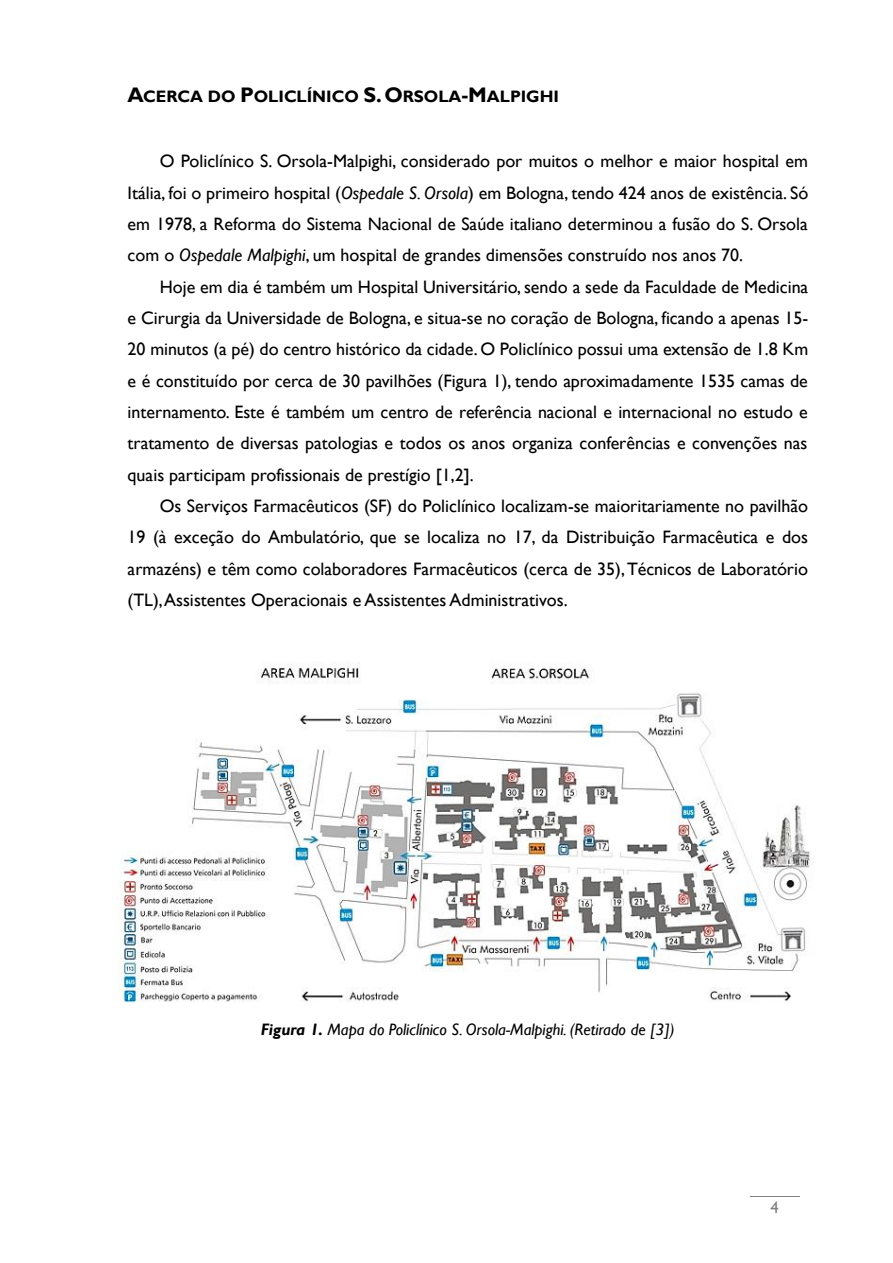
<style>
.page{position:relative;width:893px;height:1263px;background:#fff}
.page>*{position:absolute;margin:0;border:0;box-sizing:border-box;transform-origin:0 0}
.t1{font:18px/31.3px "Gill Sans";color:#000;text-align:justify}
.t2{font:italic 16.5px "Gill Sans";color:#000}
.t3{font:700 16.5px "Gill Sans";letter-spacing:-.005em;color:#000}
.t4{font:16.5px "Gill Sans";color:#808080}
.s1{font-size:21px}
.s2{font-style:italic}
.s3{font-weight:700}
</style>
<div class="page">
<hr style="left:750px;top:1196px;width:49px;height:1px;background:#7f7f7f">
<img style="left:118px;top:665px;width:695px;height:338px">
<p class="t3" style="left:128px;top:87px;width:433px"><span class="s1">A</span>CERCA DO <span class="s1">P</span>OLICLÍNICO <span class="s1">S.O</span>RSOLA<span class="s1">-M</span>ALPIGHI</p>
<p class="t1" style="left:128px;top:145px;width:682px;text-indent:32px">O Policlínico S. Orsola-Malpighi, considerado por muitos o melhor e maior hospital em Itália, foi o primeiro hospital (<span class="s2">Ospedale S. Orsola</span>) em Bologna, tendo 424 anos de existência. Só em 1978, a Reforma do Sistema Nacional de Saúde italiano determinou a fusão do S. Orsola com o <span class="s2">Ospedale Malpighi</span>, um hospital de grandes dimensões construído nos anos 70.</p>
<p class="t1" style="left:128px;top:271px;width:682px;text-indent:32px">Hoje em dia é também um Hospital Universitário, sendo a sede da Faculdade de Medicina e Cirurgia da Universidade de Bologna, e situa-se no coração de Bologna, ficando a apenas 15- 20 minutos (a pé) do centro histórico da cidade. O Policlínico possui uma extensão de 1.8 Km e é constituído por cerca de 30 pavilhões (Figura 1), tendo aproximadamente 1535 camas de internamento. Este é também um centro de referência nacional e internacional no estudo e tratamento de diversas patologias e todos os anos organiza conferências e convenções nas quais participam profissionais de prestígio [1,2].</p>
<p class="t1" style="left:128px;top:490px;width:682px;text-indent:32px">Os Serviços Farmacêuticos (SF) do Policlínico localizam-se maioritariamente no pavilhão 19 (à exceção do Ambulatório, que se localiza no 17, da Distribuição Farmacêutica e dos armazéns) e têm como colaboradores Farmacêuticos (cerca de 35), Técnicos de Laboratório (TL), Assistentes Operacionais e Assistentes Administrativos.</p>
<p class="t2" style="left:261px;top:1020px;width:415px"><span class="s3">Figura 1.</span> Mapa do Policlínico S. Orsola-Malpighi. (Retirado de [3])</p>
<p class="t4" style="left:770px;top:1198px;width:10px">4</p>
</div>
